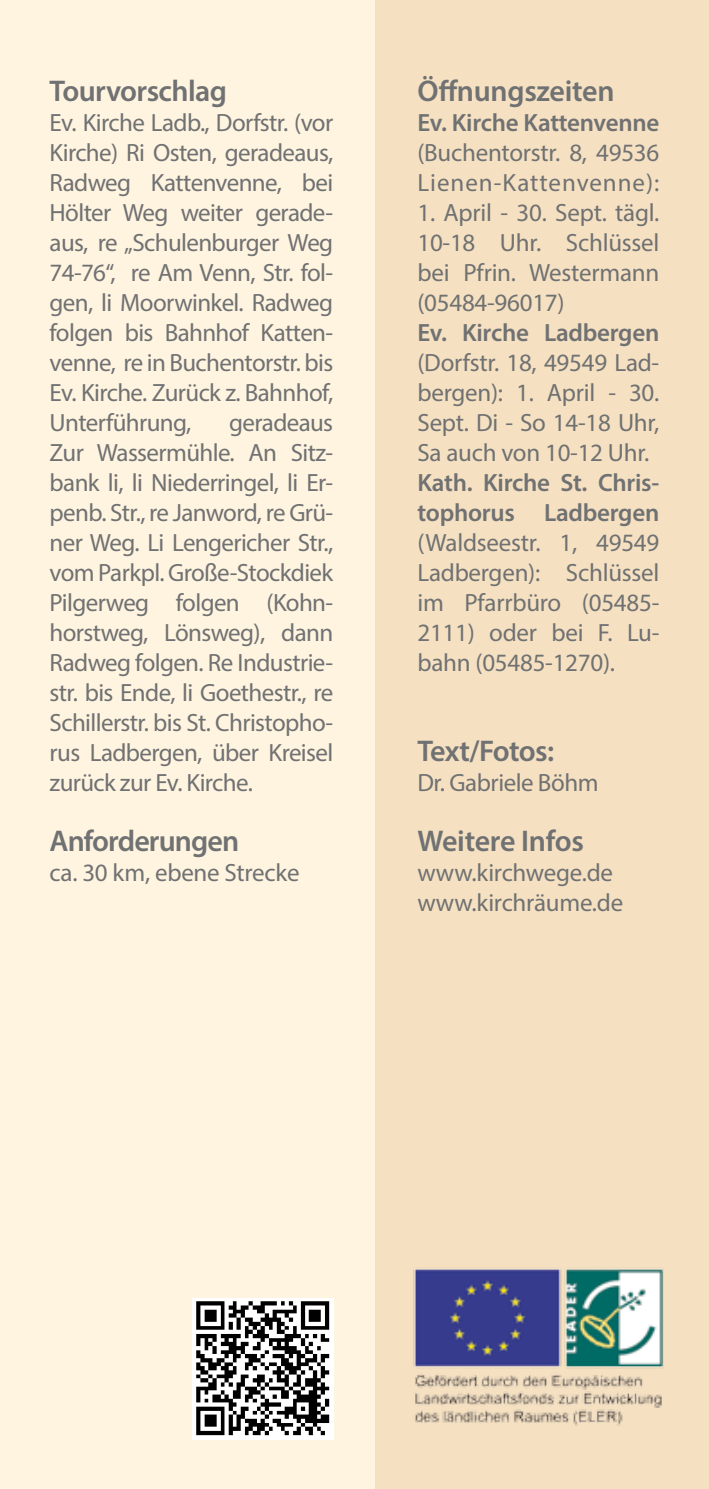
<style>
.page{position:relative;width:709px;height:1489px;background:#fff}
.page>*{position:absolute;margin:0;border:0;box-sizing:border-box;transform-origin:0 0}
.t1{font:600 30px "Myriad Pro";letter-spacing:-.02em;color:#707172}
.t2{font:25px/30px "Myriad Pro";letter-spacing:-.01em;color:#707172;text-align:justify}
.t3{font:600 25px/30px "Myriad Pro";letter-spacing:-.01em;color:#707172}
.t4{font:25px/30px "Myriad Pro";letter-spacing:.01em;color:#707172}
</style>
<div class="page">
<div style="left:0;top:0;width:709px;height:1488px;background:#fff4e0"></div>
<div style="left:376px;top:0;width:333px;height:1488px;background:#f5e1c2"></div>
<img style="left:413px;top:1269px;width:251px;height:157px">
<img style="left:192px;top:1298px;width:142px;height:141px">
<p class="t1" style="left:50px;top:72px;width:179px">Tourvorschlag</p>
<p class="t2" style="left:50px;top:107px;width:285px">Ev. Kirche Ladb., Dorfstr. (vor Kirche) Ri Osten, geradeaus, Radweg Kattenvenne, bei Hölter Weg weiter gerade&shy;aus, re „Schulenburger Weg 74-76“, re Am Venn, Str. fol&shy;gen, li Moorwinkel. Radweg folgen bis Bahnhof Katten&shy;venne, re in Buchentorstr. bis Ev. Kirche. Zurück z. Bahnhof, Unterführung,</p>
<p class="t2" style="left:50px;top:407px;width:285px;text-indent:180px">geradeaus Zur Wassermühle. An Sitz&shy;bank li, li Niederringel, li Er&shy;penb. Str., re Janword, re Grü&shy;ner Weg. Li Lengericher Str., vom Parkpl. Große-Stockdiek Pilgerweg folgen (Kohn&shy;horstweg, Lönsweg), dann Radweg folgen. Re Industrie&shy;str. bis Ende, li Goethestr., re Schillerstr. bis St. Christopho&shy;rus Ladbergen, über Kreisel zurück zur Ev. Kirche.</p>
<p class="t1" style="left:50px;top:822px;width:191px">Anforderungen</p>
<p class="t2" style="left:50px;top:857px;width:251px">ca. 30 km, ebene Strecke</p>
<p class="t1" style="left:417px;top:72px;width:199px">Öffnungszeiten</p>
<p class="t3" style="left:417px;top:107px;width:243px">Ev. Kirche Kattenvenne</p>
<p class="t4" style="left:417px;top:137px;width:243px">(Buchentorstr. 8, 49536<br>Lienen-Kattenvenne):</p>
<p class="t2" style="left:417px;top:197px;width:243px">1. April - 30. Sept. tägl.<br>10-18 Uhr. Schlüssel bei Pfrin. Westermann (05484-96017)</p>
<p class="t3" style="left:417px;top:317px;width:243px">Ev. Kirche Ladbergen</p>
<p class="t2" style="left:417px;top:347px;width:243px">(Dorfstr. 18, 49549 Lad&shy;bergen): 1. April - 30.<br>Sept. Di - So 14-18 Uhr, Sa auch von 10-12 Uhr.</p>
<p class="t3" style="left:417px;top:467px;width:243px">Kath. Kirche St. Chris&shy;tophorus Ladbergen</p>
<p class="t2" style="left:417px;top:527px;width:243px">(Waldseestr. 1, 49549<br>Ladbergen): Schlüssel im Pfarrbüro (05485- 2111) oder bei F. Lu&shy;bahn (05485-1270).</p>
<p class="t1" style="left:417px;top:732px;width:138px">Text/Fotos:</p>
<p class="t2" style="left:417px;top:767px;width:183px">Dr. Gabriele Böhm</p>
<p class="t1" style="left:417px;top:822px;width:168px">Weitere Infos</p>
<p class="t2" style="left:417px;top:857px;width:207px">www.kirchwege.de www.kirchräume.de</p>
</div>
